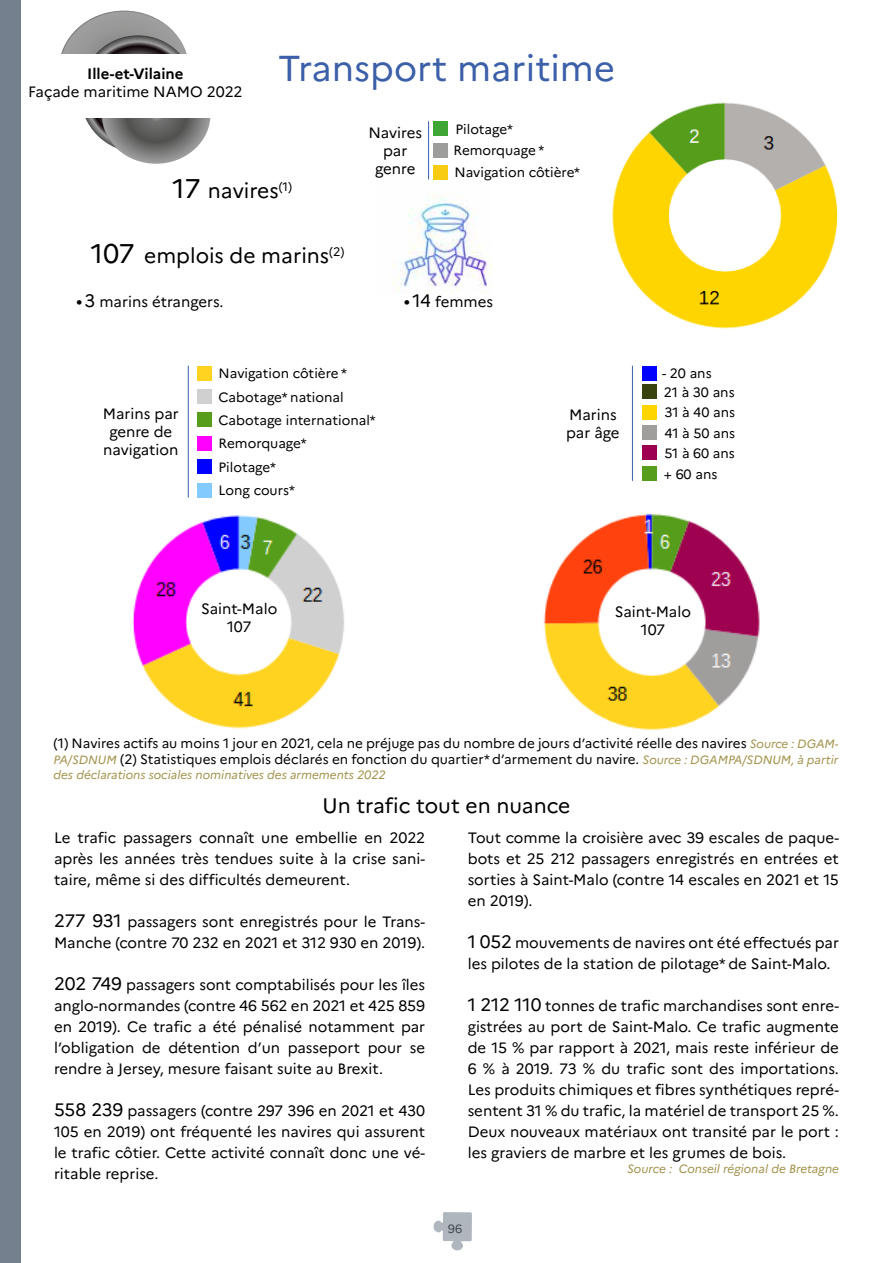
<style>
.page{position:relative;width:893px;height:1263px;background:#fff}
.page>*{position:absolute;margin:0;border:0;box-sizing:border-box;transform-origin:0 0}
.t1{font:36px "Marianne";color:#3b5fa9}
.t2{font:21px "Marianne";color:#000}
.t3{font:15px/21px "Marianne";color:#000;text-align:justify}
.t4{font:700 15px "Marianne";color:#000}
.t5{font:13.5px/20.4px "Marianne";color:#000}
.t6{font:italic 12px "Marianne";color:#a3934c}
.t7{font:12px "Marianne";color:#000}
.s1{font-size:27px}
.s2{font-size:18px}
.s3{font-style:italic;font-size:12px;color:#a3934c}
</style>
<div class="page">
<div style="left:59px;top:11px;width:130px;height:118px;background:#9b9a9a;border-radius:50%"></div>
<svg style="left:80px;top:35px;width:116px;height:117px"></svg>
<svg style="left:102px;top:65px;width:109px;height:99px"></svg>
<div style="left:27px;top:54px;width:217px;height:64px;background:#fff"></div>
<div style="left:0;top:0;width:21px;height:1263px;background:#75808e"></div>
<svg style="left:433px;top:1212px;width:39px;height:39px"></svg>
<img style="left:132px;top:515px;width:212px;height:214px">
<img style="left:391px;top:174px;width:100px;height:119px">
<hr style="left:632px;top:366px;width:1px;height:115px;background:#3b5fa9">
<div style="left:642px;top:405px;width:15px;height:14px;background:#ffd500"></div>
<div style="left:642px;top:425px;width:15px;height:15px;background:#a09d9d"></div>
<div style="left:642px;top:445px;width:15px;height:15px;background:#9e004f"></div>
<div style="left:642px;top:466px;width:15px;height:15px;background:#579d1c"></div>
<div style="left:642px;top:384px;width:15px;height:15px;background:#37420e"></div>
<div style="left:642px;top:366px;width:15px;height:15px;background:#00f"></div>
<img style="left:543px;top:513px;width:217px;height:217px">
<hr style="left:188px;top:366px;width:1px;height:131px;background:#3b5fa9">
<div style="left:197px;top:366px;width:15px;height:15px;background:#ffd320"></div>
<div style="left:197px;top:389px;width:15px;height:15px;background:#d0d0d0"></div>
<div style="left:197px;top:459px;width:15px;height:15px;background:#00f"></div>
<div style="left:197px;top:436px;width:15px;height:15px;background:#f0f"></div>
<div style="left:197px;top:412px;width:15px;height:15px;background:#579d1c"></div>
<div style="left:197px;top:483px;width:15px;height:14px;background:#83caff"></div>
<img style="left:612px;top:102px;width:226px;height:227px">
<hr style="left:428px;top:121px;width:1px;height:58px;background:#3b5fa9">
<div style="left:433px;top:121px;width:15px;height:15px;background:#3fa535"></div>
<div style="left:433px;top:143px;width:15px;height:15px;background:#9d9d9c"></div>
<div style="left:433px;top:165px;width:15px;height:14px;background:#f8cc13"></div>
<h1 class="t1" style="left:278px;top:46px;width:338px">Transport maritime</h1>
<p class="t3" style="left:368px;top:124px;width:55px;line-height:18px;text-align:center">Navires par genre</p>
<p class="t5" style="left:453px;top:118px;width:128px;line-height:21.8px">Pilotage*<br>Remorquage *<br>Navigation côtière*</p>
<p class="t4" style="left:87px;top:62px;width:98px">Ille-et-Vilaine</p>
<p class="t3" style="left:28px;top:81px;width:216px">Façade maritime NAMO 2022</p>
<h2 class="t2" style="left:173px;top:178px;width:121px"><span class="s1">17</span> navires<sup>(1)</sup></h2>
<h2 class="t2" style="left:91px;top:243px;width:255px"><span class="s1">107</span> emplois de marins<sup>(2)</sup></h2>
<p class="t3" style="left:76px;top:291px;width:149px"><span class="s2">•3</span> marins étrangers.</p>
<p class="t3" style="left:404px;top:291px;width:91px"><span class="s2">• 14</span> femmes</p>
<p class="t3" style="left:103px;top:405px;width:77px;line-height:18px;text-align:center">Marins par genre de navigation</p>
<p class="t5" style="left:219px;top:362px;width:130px;line-height:23.4px">Navigation côtière *<br>Cabotage* national</p>
<p class="t5" style="left:219px;top:410px;width:159px">Cabotage international*</p>
<p class="t5" style="left:219px;top:433px;width:90px">Remorquage*</p>
<p class="t5" style="left:219px;top:457px;width:59px">Pilotage*</p>
<p class="t5" style="left:219px;top:480px;width:78px">Long cours*</p>
<p class="t3" style="left:566px;top:406px;width:55px;line-height:18px">Marins par âge</p>
<p class="t5" style="left:662px;top:363px;width:51px">- 20 ans</p>
<p class="t5" style="left:664px;top:382px;width:73px;text-align:justify">21 à 30 ans 31 à 40 ans 41 à 50 ans 51 à 60 ans + 60 ans</p>
<p class="t3" style="left:201px;top:600px;width:78px;line-height:18px;text-align:center">Saint-Malo<br>107</p>
<p class="t3" style="left:615px;top:603px;width:78px;line-height:18px;text-align:center">Saint-Malo<br>107</p>
<p class="t5" style="left:54px;top:735px;width:786px;line-height:16.2px">(1) Navires actifs au moins 1 jour en 2021, cela ne préjuge pas du nombre de jours d’activité réelle des navires <span class="s3">Source : DGAM-<br>PA/SDNUM</span> (2) Statistiques emplois déclarés en fonction du quartier* d’armement du navire. <span class="s3">Source : DGAMPA/SDNUM, à partir</span></p>
<p class="t6" style="left:54px;top:766px;width:333px">des déclarations sociales nominatives des armements 2022</p>
<h2 class="t2" style="left:323px;top:793px;width:249px">Un trafic tout en nuance</h2>
<p class="t3" style="left:54px;top:827px;width:373px">Le trafic passagers connaît une embellie en 2022 après les années très tendues suite à la crise sani&shy;taire, même si des difficultés demeurent.</p>
<p class="t3" style="left:54px;top:911px;width:373px"><span class="s2">277 931</span> passagers sont enregistrés pour le Trans-<br>Manche (contre 70 232 en 2021 et 312 930 en 2019).</p>
<p class="t3" style="left:54px;top:974px;width:373px"><span class="s2">202 749</span> passagers sont comptabilisés pour les îles anglo-normandes (contre 46 562 en 2021 et 425 859 en 2019). Ce trafic a été pénalisé notamment par l’obligation de détention d’un passeport pour se rendre à Jersey, mesure faisant suite au Brexit.</p>
<p class="t3" style="left:54px;top:1100px;width:373px"><span class="s2">558 239</span> passagers (contre 297 396 en 2021 et 430<br>105 en 2019) ont fréquenté les navires qui assurent le trafic côtier. Cette activité connaît donc une vé&shy;ritable reprise.</p>
<p class="t3" style="left:468px;top:827px;width:373px">Tout comme la croisière avec 39 escales de paque&shy;bots et 25 212 passagers enregistrés en entrées et sorties à Saint-Malo (contre 14 escales en 2021 et 15 en 2019).</p>
<p class="t3" style="left:468px;top:932px;width:373px"><span class="s2">1 052</span> mouvements de navires ont été effectués par les pilotes de la station de pilotage* de Saint-Malo.</p>
<p class="t3" style="left:468px;top:995px;width:373px"><span class="s2">1 212 110</span> tonnes de trafic marchandises sont enre&shy;gistrées au port de Saint-Malo. Ce trafic augmente de 15 % par rapport à 2021, mais reste inférieur de 6 % à 2019. 73 % du trafic sont des importations.<br>Les produits chimiques et fibres synthétiques repré&shy;sentent 31 % du trafic, la matériel de transport 25 %.<br>Deux nouveaux matériaux ont transité par le port : les graviers de marbre et les grumes de bois.</p>
<p class="t6" style="left:627px;top:1159px;width:213px">Source : Conseil régional de Bretagne</p>
<p class="t7" style="left:448px;top:1222px;width:16px">96</p>
</div>
